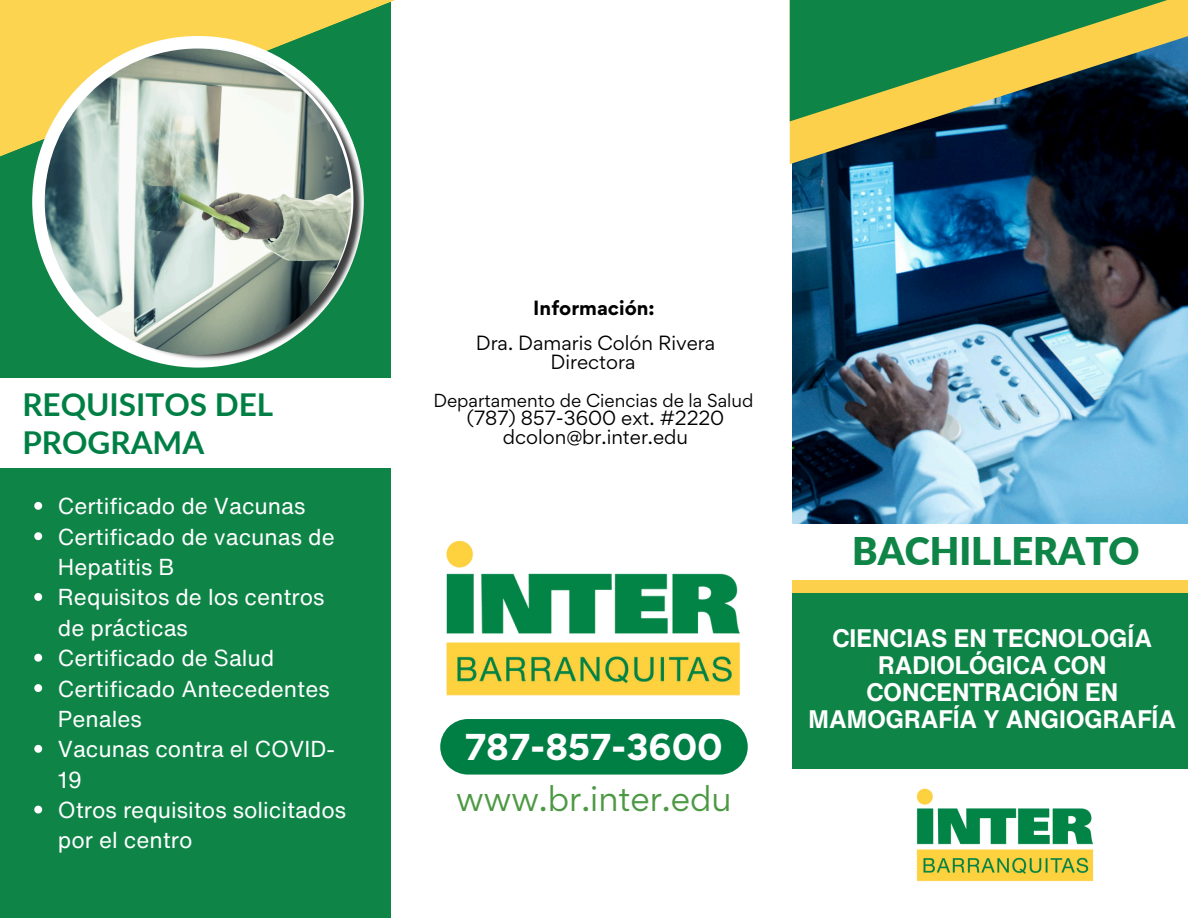
<style>
.page{position:relative;width:1188px;height:918px;background:#fff}
.page>*{position:absolute;margin:0;border:0;box-sizing:border-box;transform-origin:0 0}
.t1{font:900 38.1px "Lato";color:#0e8447}
.t2{font:700 33.3px "Gordita";color:#fff}
.t3{font:31.8px "Gordita";color:#4d9943}
.t4{font:700 31.5px/37.2px "Lato";color:#007f45}
.t5{font:700 24.75px/27.2px "Helvetica Now Text";color:#fff;text-align:center}
.t6{font:22.5px/30.3px "Helvetica Now Text";color:#fff}
.t7{font:18.3px/19.2px "Gordita";color:#000;text-align:center}
.t8{font:700 18.3px "Gordita";color:#000}
.t9{font:16.8px "Gordita";color:#000}
</style>
<div class="page">
<img style="left:792px;top:164px;width:396px;height:360px">
<svg style="left:790px;top:121px;width:398px;height:43px;background:#2c2f29"></svg>
<div style="left:0;top:0;width:392px;height:918px;background:#0e8447"></div>
<svg style="left:0;top:0;width:395px;height:173px;fill:#fdd44f"></svg>
<svg style="left:790px;top:0;width:398px;height:121px;background:#528243"></svg>
<div style="left:32px;top:36px;width:332px;height:332px;background:#fff;border-radius:50%"></div>
<img style="left:52px;top:49px;width:312px;height:312px">
<img style="left:45px;top:49px;width:306px;height:306px;border-radius:50%">
<div style="left:792px;top:592px;width:396px;height:176px;background:#0e8447"></div>
<img style="left:916px;top:788px;width:178px;height:94px">
<img style="left:446px;top:540px;width:295px;height:156px">
<div style="left:440px;top:719px;width:308px;height:56px;background:#007f45"></div>
<div style="left:0;top:378px;width:393px;height:90px;background:#fff"></div>
<svg style="left:34px;top:502px;width:8px;height:8px"></svg>
<svg style="left:34px;top:532px;width:8px;height:8px"></svg>
<svg style="left:34px;top:593px;width:8px;height:8px"></svg>
<svg style="left:34px;top:654px;width:8px;height:8px"></svg>
<svg style="left:34px;top:684px;width:8px;height:8px"></svg>
<svg style="left:34px;top:745px;width:8px;height:8px"></svg>
<svg style="left:34px;top:806px;width:8px;height:8px"></svg>
<div style="left:792px;top:581px;width:396px;height:12px;background:#fdd04b"></div>
<p class="t4" style="left:22px;top:386px;width:252px">REQUISITOS DEL<br>PROGRAMA</p>
<p class="t6" style="left:58px;top:491px;width:249px">Certificado de Vacunas</p>
<p class="t6" style="left:58px;top:521px;width:278px">Certificado de vacunas de<br>Hepatitis B</p>
<p class="t6" style="left:58px;top:582px;width:268px">Requisitos de los centros de prácticas</p>
<p class="t6" style="left:58px;top:643px;width:218px">Certificado de Salud</p>
<p class="t6" style="left:58px;top:673px;width:273px">Certificado Antecedentes<br>Penales</p>
<h6 class="t6" style="left:58px;top:734px;width:279px">Vacunas contra el COVID-<br>19</h6>
<p class="t6" style="left:58px;top:794px;width:290px">Otros requisitos solicitados por el centro</p>
<h2 class="t8" style="left:533px;top:295px;width:123px">Información:</h2>
<p class="t7" style="left:476px;top:333px;width:241px">Dra. Damaris Colón Rivera<br>Directora</p>
<p class="t9" style="left:433px;top:389px;width:322px">Departamento de Ciencias de la Salud</p>
<h4 class="t7" style="left:467px;top:408px;width:259px">(787) 857-3600 ext. #2220 dcolon@br.inter.edu</h4>
<h1 class="t2" style="left:465px;top:724px;width:259px">787-857-3600</h1>
<h2 class="t3" style="left:456px;top:777px;width:277px">www.br.inter.edu</h2>
<p class="t1" style="left:852px;top:528px;width:289px">BACHILLERATO</p>
<p class="t5" style="left:809px;top:624px;width:369px">CIENCIAS EN TECNOLOGÍA<br>RADIOLÓGICA CON<br>CONCENTRACIÓN EN<br>MAMOGRAFÍA Y ANGIOGRAFÍA</p>
</div>
